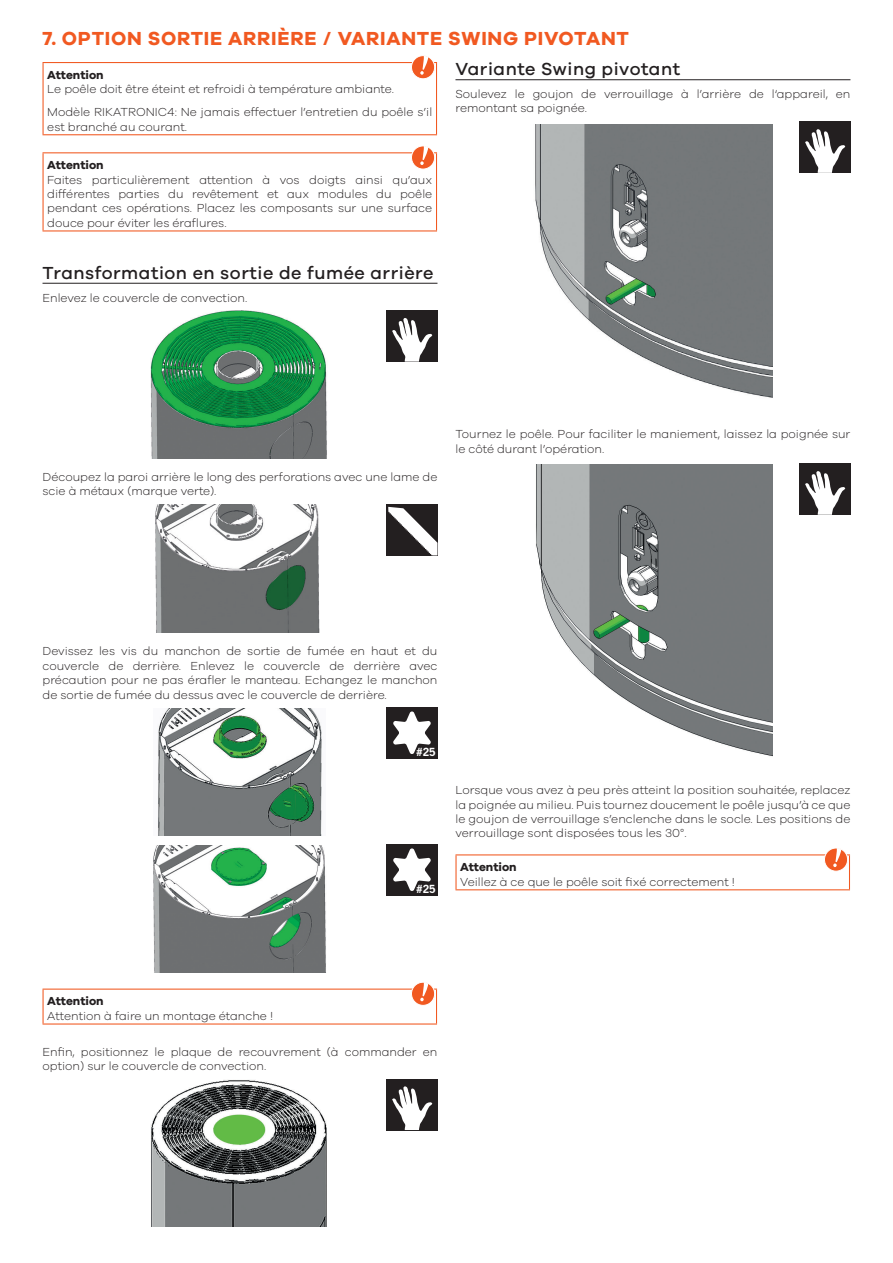
<style>
.page{position:relative;width:893px;height:1263px;background:#fff}
.page>*{position:absolute;margin:0;border:0;box-sizing:border-box;transform-origin:0 0}
.t1{font:700 19.5px "Galano Grotesque";letter-spacing:.04em;color:#f15921}
.H2_-_SubHeader{font:500 18px "Galano Grotesque";letter-spacing:.03em;color:#231f20}
.BT_-_BodyText{font:300 12px/14.4px "Galano Grotesque";color:#231f20}
.Tabellen_Hinweis_Tip{font:700 12px "Galano Grotesque";color:#231f20}
.t2{font:700 10.5px "News Gothic Std";color:#fff}
</style>
<div class="page">
<hr style="left:43px;top:283px;width:394px;height:1px;background:#231f20">
<hr style="left:43px;top:62px;width:394px;height:1px;background:#f15921">
<hr style="left:43px;top:63px;width:1px;height:71px;background:#f15921">
<hr style="left:436px;top:63px;width:1px;height:71px;background:#f15921">
<hr style="left:43px;top:134px;width:394px;height:1px;background:#f15921">
<hr style="left:43px;top:152px;width:394px;height:1px;background:#f15921">
<hr style="left:43px;top:153px;width:1px;height:77px;background:#f15921">
<hr style="left:436px;top:153px;width:1px;height:77px;background:#f15921">
<hr style="left:43px;top:230px;width:394px;height:1px;background:#f15921">
<img style="left:151px;top:311px;width:176px;height:147px">
<img style="left:155px;top:505px;width:165px;height:127px">
<img style="left:158px;top:708px;width:164px;height:128px">
<img style="left:153px;top:845px;width:173px;height:128px">
<hr style="left:43px;top:988px;width:394px;height:2px;background:#f15921">
<hr style="left:43px;top:990px;width:1px;height:33px;background:#f15921">
<hr style="left:436px;top:990px;width:1px;height:33px;background:#f15921">
<hr style="left:43px;top:1023px;width:394px;height:1px;background:#f15921">
<img style="left:151px;top:1080px;width:176px;height:147px">
<hr style="left:455px;top:79px;width:395px;height:1px;background:#231f20">
<img style="left:535px;top:125px;width:237px;height:273px">
<img style="left:536px;top:465px;width:236px;height:291px">
<hr style="left:455px;top:854px;width:395px;height:1px;background:#f15921">
<hr style="left:455px;top:855px;width:2px;height:34px;background:#f15921">
<hr style="left:849px;top:855px;width:1px;height:34px;background:#f15921">
<hr style="left:455px;top:889px;width:395px;height:1px;background:#f15921">
<div style="left:411px;top:56px;width:24px;height:23px;background:#f15921;border-radius:50%"></div>
<div style="left:411px;top:55px;width:24px;height:24px;border:1px solid #fff;border-radius:50%"></div>
<svg style="left:420px;top:56px;width:8px;height:19px"></svg>
<svg style="left:411px;top:146px;width:24px;height:23px"></svg>
<div style="left:411px;top:145px;width:24px;height:25px;border:1px solid #fff;border-radius:50%"></div>
<svg style="left:420px;top:146px;width:8px;height:19px"></svg>
<div style="left:386px;top:311px;width:51px;height:51px;background:#231f20"></div>
<svg style="left:392px;top:318px;width:40px;height:44px"></svg>
<div style="left:386px;top:504px;width:51px;height:51px;background:#231f20"></div>
<svg style="left:388px;top:507px;width:49px;height:48px"></svg>
<div style="left:386px;top:707px;width:51px;height:51px;background:#231f20"></div>
<svg style="left:393px;top:711px;width:38px;height:43px"></svg>
<div style="left:386px;top:844px;width:51px;height:51px;background:#231f20"></div>
<svg style="left:393px;top:848px;width:38px;height:43px"></svg>
<svg style="left:411px;top:982px;width:24px;height:23px"></svg>
<div style="left:411px;top:982px;width:24px;height:24px;border:1px solid #fff;border-radius:50%"></div>
<svg style="left:420px;top:982px;width:8px;height:19px"></svg>
<div style="left:386px;top:1079px;width:51px;height:51px;background:#231f20"></div>
<svg style="left:392px;top:1086px;width:40px;height:44px"></svg>
<div style="left:799px;top:122px;width:51px;height:51px;background:#231f20"></div>
<svg style="left:805px;top:129px;width:40px;height:44px"></svg>
<div style="left:799px;top:464px;width:51px;height:51px;background:#231f20"></div>
<svg style="left:805px;top:471px;width:40px;height:44px"></svg>
<svg style="left:824px;top:848px;width:24px;height:23px"></svg>
<div style="left:824px;top:847px;width:24px;height:25px;border:1px solid #fff;border-radius:50%"></div>
<svg style="left:833px;top:848px;width:8px;height:19px"></svg>
<p class="t1" style="left:43px;top:26px;width:588px">7. OPTION SORTIE ARRIÈRE / VARIANTE SWING PIVOTANT</p>
<p class="Tabellen_Hinweis_Tip" style="left:47px;top:67px;width:58px">Attention</p>
<p class="BT_-_BodyText" style="left:47px;top:82px;width:347px">Le poêle doit être éteint et refroidi à température ambiante.</p>
<p class="BT_-_BodyText" style="left:47px;top:104px;width:386px">Modèle RIKATRONIC4: Ne jamais effectuer l’entretien du poêle s’il est branché au courant.</p>
<p class="Tabellen_Hinweis_Tip" style="left:47px;top:158px;width:58px">Attention</p>
<p class="BT_-_BodyText" style="left:47px;top:172px;width:386px;text-align:justify">Faites particulièrement attention à vos doigts ainsi qu’aux différentes parties du revêtement et aux modules du poêle pendant ces opérations. Placez les composants sur une surface douce pour éviter les éraflures.</p>
<p class="H2_-_SubHeader" style="left:43px;top:262px;width:393px">Transformation en sortie de fumée arrière</p>
<p class="BT_-_BodyText" style="left:43px;top:290px;width:205px">Enlevez le couvercle de convection.</p>
<p class="H2_-_SubHeader" style="left:455px;top:58px;width:226px">Variante Swing pivotant</p>
<p class="BT_-_BodyText" style="left:455px;top:86px;width:396px">Soulevez le goujon de verrouillage à l’arrière de l‘appareil, en remontant sa poignée.</p>
<p class="BT_-_BodyText" style="left:43px;top:469px;width:396px">Découpez la paroi arrière le long des perforations avec une lame de scie à métaux (marque verte).</p>
<p class="BT_-_BodyText" style="left:455px;top:427px;width:396px">Tournez le poêle. Pour faciliter le maniement, laissez la poignée sur le côté durant l’opération.</p>
<p class="BT_-_BodyText" style="left:43px;top:644px;width:396px;text-align:justify">Devissez les vis du manchon de sortie de fumée en haut et du couvercle de derrière. Enlevez le couvercle de derrière avec précaution pour ne pas érafler le manteau. Echangez le manchon de sortie de fumée du dessus avec le couvercle de derrière.</p>
<p class="t2" style="left:416px;top:745px;width:21px">#25</p>
<p class="t2" style="left:416px;top:882px;width:21px">#25</p>
<p class="BT_-_BodyText" style="left:455px;top:782px;width:396px;text-align:justify">Lorsque vous avez à peu près atteint la position souhaitée, replacez la poignée au milieu. Puis tournez doucement le poêle jusqu’à ce que le goujon de verrouillage s’enclenche dans le socle. Les positions de verrouillage sont disposées tous les 30°.</p>
<p class="Tabellen_Hinweis_Tip" style="left:460px;top:860px;width:58px">Attention</p>
<p class="BT_-_BodyText" style="left:460px;top:874px;width:276px">Veillez à ce que le poêle soit fixé correctement !</p>
<p class="Tabellen_Hinweis_Tip" style="left:47px;top:994px;width:58px">Attention</p>
<p class="BT_-_BodyText" style="left:47px;top:1008px;width:227px">Attention à faire un montage étanche !</p>
<p class="BT_-_BodyText" style="left:43px;top:1044px;width:396px">Enfin, positionnez le plaque de recouvrement (à commander en option) sur le couvercle de convection.</p>
</div>
